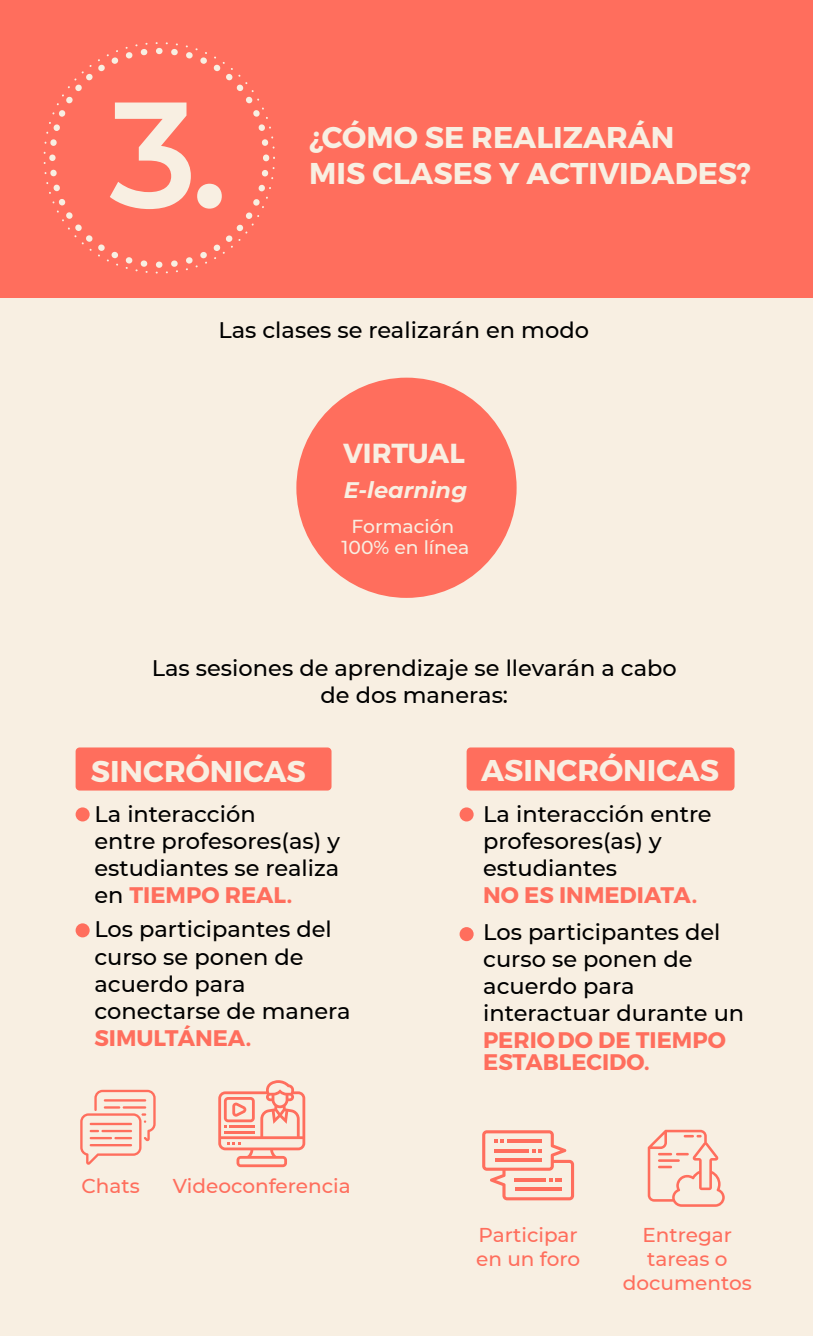
<style>
.page{position:relative;width:813px;height:1336px;background:#fff}
.page>*{position:absolute;margin:0;border:0;box-sizing:border-box;transform-origin:0 0}
.t1{font:600 150px "Montserrat";color:#f8efe2}
.t2{font:700 30px "Montserrat";color:#f8efe2}
.t3{font:700 27.5px "Montserrat";letter-spacing:-.01em;color:#f8efe2}
.t4{font:500 22.5px/27px "Montserrat";color:#000}
.t5{font:700 22.5px/22px "Montserrat";color:#ff6e5d}
.t6{font:italic 700 22.5px "Montserrat";color:#f8efe2}
.t7{font:500 20px/24px "Montserrat";color:#ff6e5d}
.t8{font:500 18.75px/21.2px "Montserrat";color:#f8efe2;text-align:center}
.s1{font-weight:700;color:#ff6e5d}
</style>
<div class="page">
<div style="left:0;top:276px;width:812px;height:1059px;background:#f8efe2"></div>
<div style="left:0;top:0;width:812px;height:298px;background:#ff6e5d"></div>
<svg style="left:44px;top:42px;width:231px;height:231px"></svg>
<div style="left:296px;top:377px;width:220px;height:221px;background:#ff6e5d;border-radius:50%"></div>
<svg style="left:80px;top:1089px;width:76px;height:75px"></svg>
<svg style="left:218px;top:1080px;width:87px;height:86px"></svg>
<hr style="left:229px;top:1124px;width:26px;height:3px;background:#ff6e5d">
<hr style="left:224px;top:1130px;width:31px;height:3px;background:#ff6e5d">
<svg style="left:647px;top:1129px;width:77px;height:77px"></svg>
<div style="left:76px;top:747px;width:255px;height:43px;background:#ff6e5d;border-radius:4px"></div>
<div style="left:466px;top:747px;width:268px;height:43px;background:#ff6e5d;border-radius:4px"></div>
<div style="left:76px;top:807px;width:14px;height:14px;background:#ff6e5d;border-radius:50%"></div>
<div style="left:459px;top:807px;width:14px;height:14px;background:#ff6e5d;border-radius:50%"></div>
<div style="left:459px;top:927px;width:14px;height:14px;background:#ff6e5d;border-radius:50%"></div>
<div style="left:76px;top:923px;width:14px;height:14px;background:#ff6e5d;border-radius:50%"></div>
<svg style="left:482px;top:1130px;width:92px;height:70px"></svg>
<h1 class="t1" style="left:110px;top:48px;width:120px">3.</h1>
<h2 class="t2" style="left:309px;top:118px;width:367px">¿CÓMO SE REALIZARÁN</h2>
<h2 class="t2" style="left:309px;top:154px;width:443px">MIS CLASES Y ACTIVIDADES?</h2>
<p class="t4" style="left:218px;top:316px;width:372px">Las clases se realizarán en modo</p>
<p class="t3" style="left:343px;top:435px;width:123px">VIRTUAL</p>
<p class="t6" style="left:344px;top:474px;width:125px">E-learning</p>
<p class="t8" style="left:341px;top:515px;width:129px">Formación<br>100% en línea</p>
<p class="t4" style="left:152px;top:653px;width:526px;text-align:center">Las sesiones de aprendizaje se llevarán a cabo de dos maneras:</p>
<h2 class="t2" style="left:91px;top:752px;width:216px">SINCRÓNICAS</h2>
<h2 class="t2" style="left:481px;top:751px;width:240px">ASINCRÓNICAS</h2>
<p class="t4" style="left:94px;top:799px;width:247px">La interacción<br>entre profesores(as) y estudiantes se realiza en <span class="s1">TIEMPO REAL.</span></p>
<p class="t4" style="left:94px;top:915px;width:258px">Los participantes del curso se ponen de acuerdo para conectarse de manera</p>
<p class="t5" style="left:94px;top:1026px;width:158px">SIMULTÁNEA.</p>
<p class="t7" style="left:81px;top:1173px;width:60px">Chats</p>
<p class="t7" style="left:173px;top:1173px;width:179px">Videoconferencia</p>
<p class="t4" style="left:483px;top:799px;width:230px">La interacción entre profesores(as) y estudiantes</p>
<p class="t5" style="left:483px;top:884px;width:215px">NO ES INMEDIATA.</p>
<p class="t4" style="left:483px;top:917px;width:262px">Los participantes del curso se ponen de acuerdo para interactuar durante un</p>
<p class="t5" style="left:483px;top:1029px;width:244px">PERIODO DE TIEMPO<br>ESTABLECIDO.</p>
<p class="t7" style="left:476px;top:1221px;width:106px">Participar en un foro</p>
<p class="t7" style="left:622px;top:1221px;width:131px;text-align:center">Entregar tareas o documentos</p>
</div>
